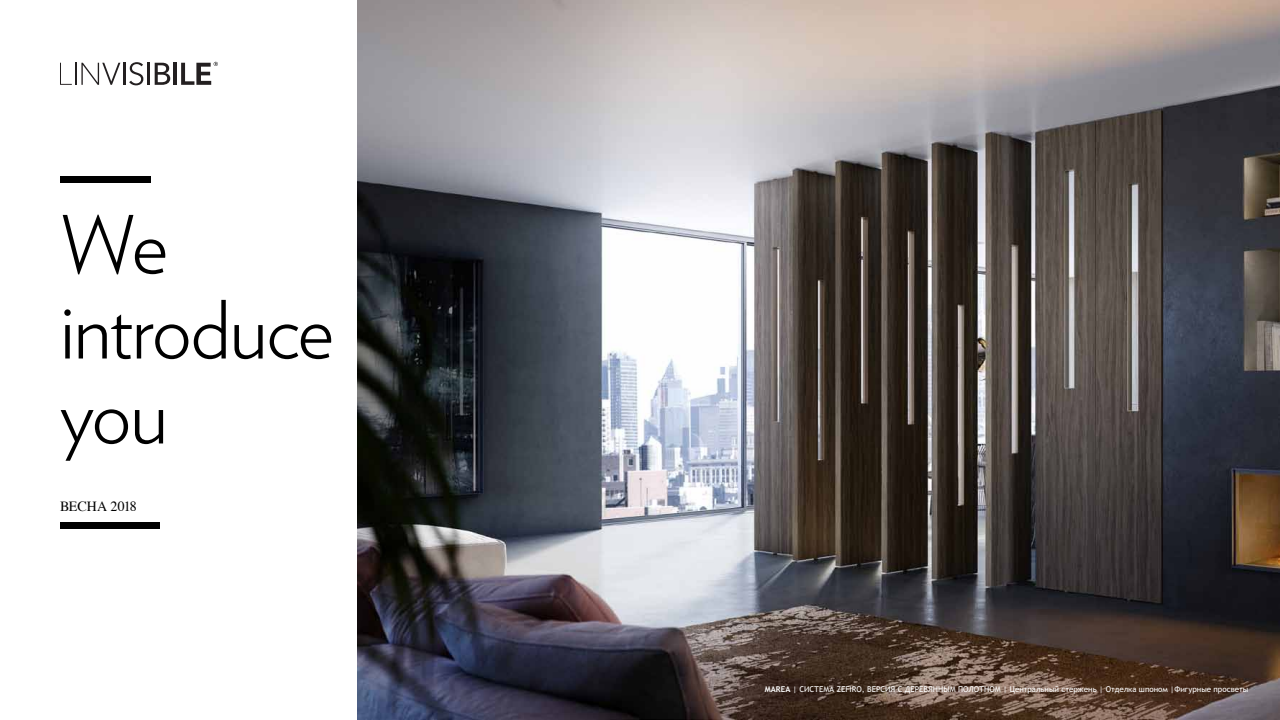
<style>
.page{position:relative;width:1280px;height:720px;background:#fff}
.page>*{position:absolute;margin:0;border:0;box-sizing:border-box;transform-origin:0 0}
.t1{font:300 80px/85px "Verlag";letter-spacing:-.02em;color:#000}
.t2{font:14px "Times";letter-spacing:-.005em;color:#000}
.t3{font:8px "Trebuchet MS";color:#fff}
.s1{font-weight:700}
</style>
<div class="page">
<img style="left:357px;top:0;width:923px;height:720px">
<div style="left:60px;top:176px;width:90px;height:6px;background:#000"></div>
<div style="left:60px;top:522px;width:100px;height:7px;background:#000"></div>
<hr style="left:123px;top:63px;width:3px;height:22px;background:#231f20">
<svg style="left:129px;top:62px;width:14px;height:23px"></svg>
<hr style="left:148px;top:63px;width:2px;height:22px;background:#231f20">
<svg style="left:155px;top:63px;width:15px;height:22px"></svg>
<svg style="left:60px;top:63px;width:12px;height:22px"></svg>
<hr style="left:75px;top:63px;width:2px;height:22px;background:#231f20">
<svg style="left:81px;top:63px;width:39px;height:22px"></svg>
<hr style="left:173px;top:63px;width:4px;height:22px;background:#231f20">
<svg style="left:181px;top:62px;width:37px;height:23px"></svg>
<h1 class="t1" style="left:60px;top:198px;width:276px">We introduce you</h1>
<h2 class="t2" style="left:60px;top:493px;width:78px">BECHA 2018</h2>
<p class="t3" style="left:765px;top:684px;width:485px"><span class="s1">MAREA</span> | СИСТЕМА ZEFIRO, ВЕРСИЯ С ДЕРЕВЯННЫМ ПОЛОТНОМ | ЦЕНТРАЛЬНЫЙ СТЕРЖЕНЬ | ОТДЕЛКА ШПОНОМ |ФИГУРНЫЕ ПРОСВЕТЫ</p>
</div>
